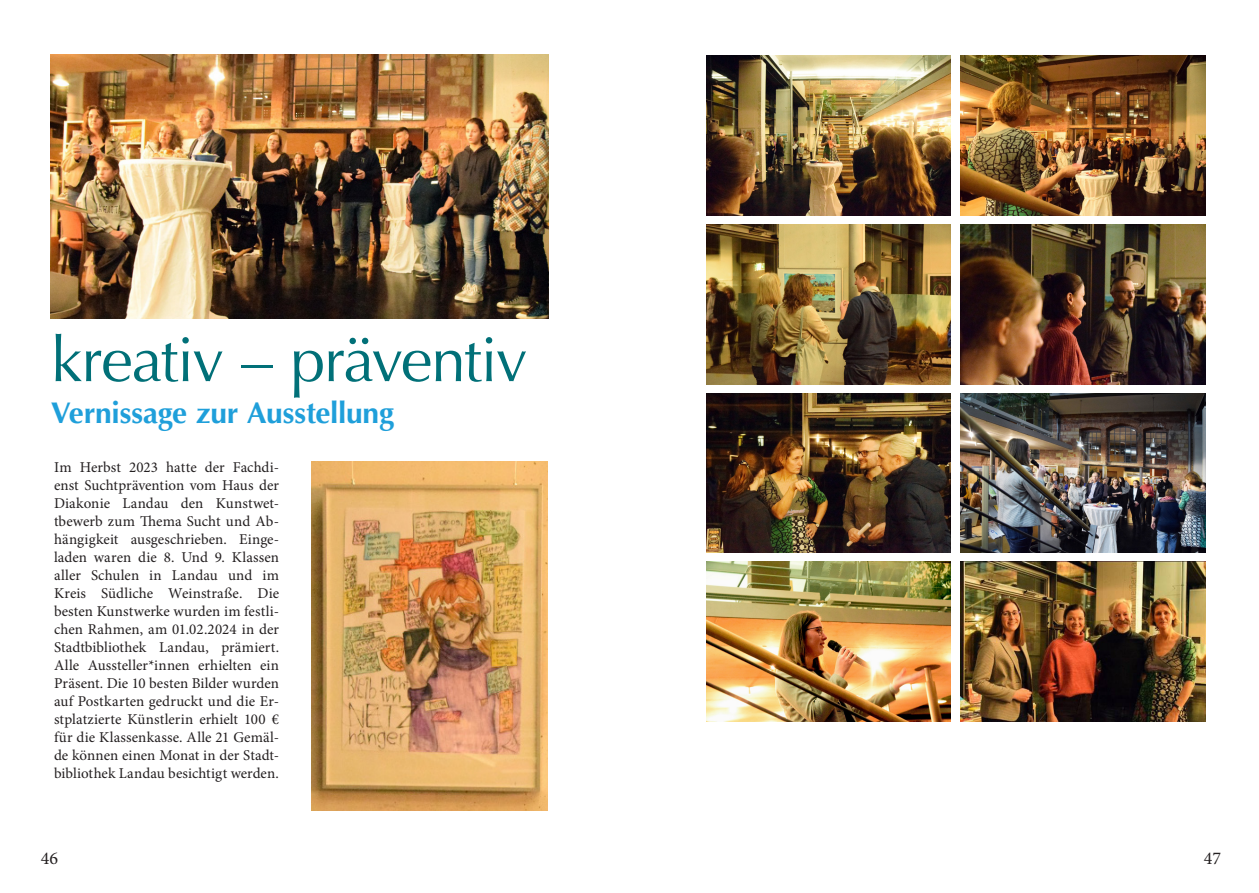
<style>
.page{position:relative;width:1259px;height:893px;background:#fff}
.page>*{position:absolute;margin:0;border:0;box-sizing:border-box;transform-origin:0 0}
.t1{font:63px "Optima";letter-spacing:-.025em;color:#017078}
.t2{font:700 30px "Optima";letter-spacing:-.01em;color:#1f9fda}
.t3{font:18px "Minion Pro";color:#231f20}
.t4{font:15px/18px "Minion Pro";color:#231f20;text-align:justify}
</style>
<div class="page">
<img style="left:51px;top:54px;width:497px;height:265px">
<img style="left:311px;top:461px;width:236px;height:349px">
<img style="left:706px;top:224px;width:244px;height:160px">
<img style="left:706px;top:393px;width:244px;height:160px">
<img style="left:960px;top:393px;width:245px;height:160px">
<img style="left:706px;top:562px;width:244px;height:160px">
<img style="left:960px;top:562px;width:245px;height:160px">
<img style="left:960px;top:55px;width:245px;height:160px">
<img style="left:706px;top:55px;width:244px;height:160px">
<img style="left:960px;top:224px;width:245px;height:160px">
<p class="t1" style="left:51px;top:323px;width:478px">kreativ – präventiv</p>
<p class="t2" style="left:51px;top:395px;width:345px">Vernissage zur Ausstellung</p>
<p class="t4" style="left:54px;top:459px;width:227px">Im Herbst 2023 hatte der Fachdi&shy;enst Suchtprävention vom Haus der Diakonie Landau den Kunstwet&shy;tbewerb zum Thema Sucht und Ab&shy;hängigkeit ausgeschrieben. Einge&shy;laden waren die 8. Und 9. Klassen aller Schulen in Landau und im Kreis Südliche Weinstraße. Die besten Kunstwerke wurden im festli&shy;chen Rahmen, am 01.02.2024 in der Stadtbibliothek Landau, prämiert.<br>Alle Aussteller*innen erhielten ein Präsent. Die 10 besten Bilder wurden auf Postkarten gedruckt und die Er&shy;stplatzierte Künstlerin erhielt 100 € für die Klassenkasse. Alle 21 Gemäl&shy;de können einen Monat in der Stadt&shy;bibliothek Landau besichtigt werden.</p>
<p class="t3" style="left:41px;top:846px;width:19px">46</p>
<p class="t3" style="left:1203px;top:846px;width:19px">47</p>
</div>
